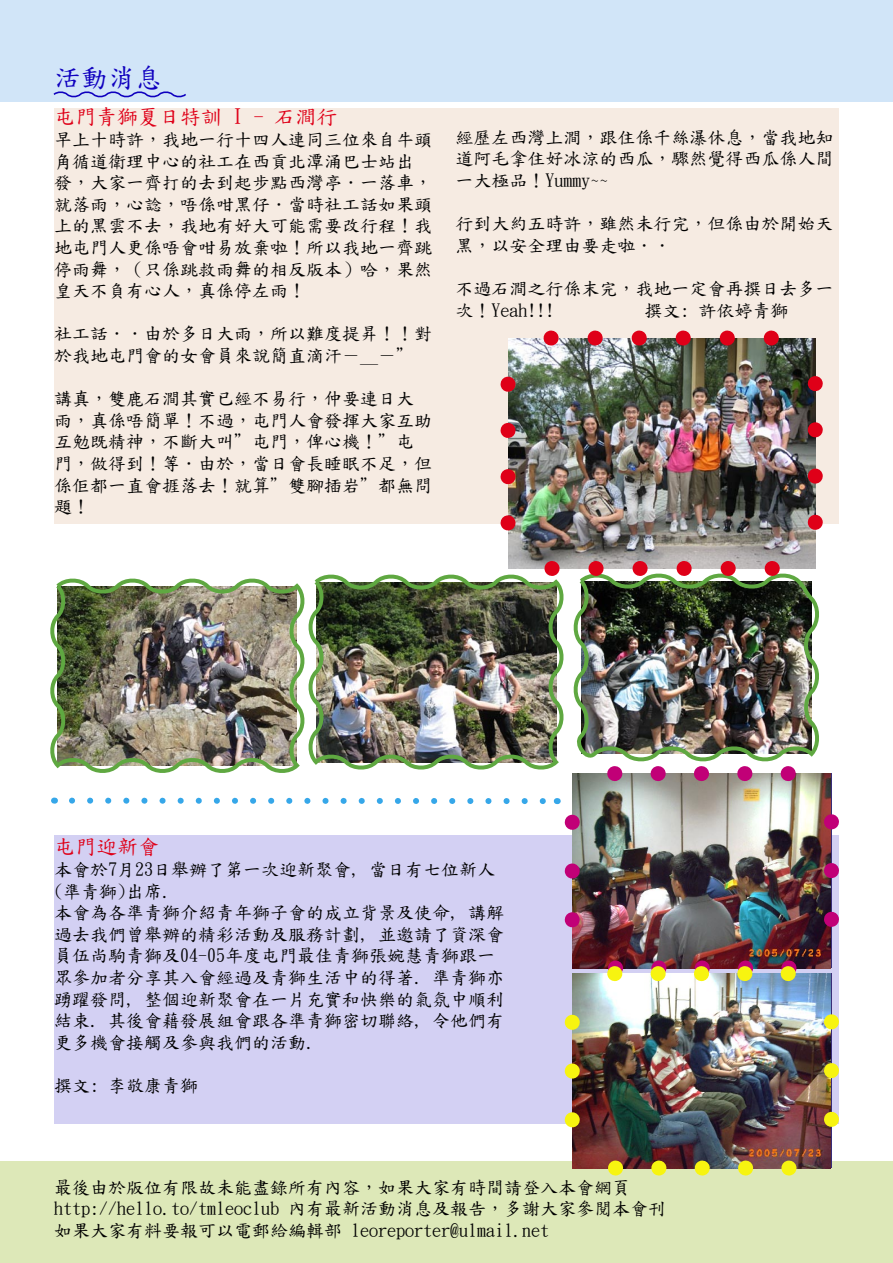
<style>
.page{position:relative;width:893px;height:1263px;background:#fff}
.page>*{position:absolute;margin:0;border:0;box-sizing:border-box;transform-origin:0 0}
.t1{font:27px "DF Kai Shu SB Estd BF";color:#0f00bf}
.t2{font:21px "DF Kai Shu SB Estd BF";color:#df0018}
.t3{font:18px/21.6px "DF Kai Shu SB Estd BF";color:#000}
</style>
<div class="page">
<div style="left:0;top:1161px;width:892px;height:102px;background:#dde8b8"></div>
<div style="left:0;top:0;width:892px;height:102px;background:#d1e5f8"></div>
<div style="left:54px;top:835px;width:785px;height:288px;background:#d3d0f3"></div>
<div style="left:54px;top:109px;width:785px;height:415px;background:#f6ebe2"></div>
<svg style="left:53px;top:91px;width:133px;height:7px"></svg>
<img style="left:310px;top:569px;width:254px;height:201px">
<img style="left:573px;top:568px;width:246px;height:199px">
<img style="left:508px;top:338px;width:307px;height:230px">
<svg style="left:500px;top:384px;width:15px;height:161px"></svg>
<svg style="left:552px;top:561px;width:241px;height:15px"></svg>
<svg style="left:808px;top:361px;width:15px;height:161px"></svg>
<svg style="left:530px;top:331px;width:241px;height:15px"></svg>
<svg style="left:508px;top:561px;width:1px;height:15px"></svg>
<svg style="left:815px;top:561px;width:1px;height:15px"></svg>
<img style="left:572px;top:774px;width:259px;height:194px">
<svg style="left:565px;top:822px;width:15px;height:122px"></svg>
<svg style="left:824px;top:798px;width:15px;height:121px"></svg>
<svg style="left:594px;top:766px;width:194px;height:15px"></svg>
<img style="left:572px;top:974px;width:259px;height:194px">
<svg style="left:565px;top:1022px;width:15px;height:122px"></svg>
<svg style="left:615px;top:1160px;width:195px;height:15px"></svg>
<svg style="left:824px;top:998px;width:15px;height:121px"></svg>
<img style="left:594px;top:960px;width:216px;height:21px">
<svg style="left:831px;top:960px;width:1px;height:21px"></svg>
<svg style="left:572px;top:960px;width:1px;height:21px"></svg>
<img style="left:50px;top:578px;width:260px;height:195px">
<svg style="left:69px;top:797px;width:489px;height:8px"></svg>
<p class="t1" style="left:54px;top:65px;width:109px">活動消息</p>
<p class="t2" style="left:54px;top:107px;width:285px">屯門青獅夏日特訓 I - 石澗行</p>
<p class="t3" style="left:54px;top:129px;width:389px">早上十時許，我地一行十四人連同三位來自牛頭角循道衛理中心的社工在西貢北潭涌巴士站出發，大家一齊打的去到起步點西灣亭．一落車，就落雨，心諗，唔係咁黑仔．當時社工話如果頭上的黑雲不去，我地有好大可能需要改行程！我地屯門人更係唔會咁易放棄啦！所以我地一齊跳停雨舞，（只係跳救雨舞的相反版本）哈，果然皇天不負有心人，真係停左雨！</p>
<p class="t3" style="left:54px;top:323px;width:379px">社工話．．由於多日大雨，所以難度提昇！！對於我地屯門會的女會員來說簡直滴汗－＿－＂</p>
<p class="t3" style="left:54px;top:388px;width:379px">講真，雙鹿石澗其實已經不易行，仲要連日大雨，真係唔簡單！不過，屯門人會發揮大家互助互勉既精神，不斷大叫＂屯門，俾心機！＂屯門，做得到！等．由於，當日會長睡眠不足，但係佢都一直會捱落去！就算＂雙腳插岩＂都無問題！</p>
<p class="t3" style="left:455px;top:127px;width:380px;text-align:justify">經歷左西灣上澗，跟住係千絲瀑休息，當我地知道阿毛拿住好冰涼的西瓜，驟然覺得西瓜係人間一大極品！Yummy~~</p>
<p class="t3" style="left:455px;top:213px;width:380px">行到大約五時許，雖然未行完，但係由於開始天黑，以安全理由要走啦．．</p>
<p class="t3" style="left:455px;top:278px;width:380px">不過石澗之行係末完，我地一定會再撰日去多一次！Yeah!!!</p>
<p class="t3" style="left:644px;top:299px;width:146px">撰文: 許依婷青獅</p>
<p class="t2" style="left:54px;top:837px;width:106px">屯門迎新會</p>
<p class="t3" style="left:54px;top:859px;width:442px">本會於7月23日舉辦了第一次迎新聚會, 當日有七位新人(準青獅)出席.</p>
<p class="t3" style="left:54px;top:902px;width:461px">本會為各準青獅介紹青年獅子會的成立背景及使命, 講解過去我們曾舉辦的精彩活動及服務計劃, 並邀請了資深會員伍尚駒青獅及04-05年度屯門最佳青獅張婉慧青獅跟一眾參加者分享其入會經過及青獅生活中的得著. 準青獅亦踴躍發問, 整個迎新聚會在一片充實和快樂的氣氛中順利結束. 其後會藉發展組會跟各準青獅密切聯絡, 令他們有更多機會接觸及參與我們的活動.</p>
<p class="t3" style="left:54px;top:1075px;width:145px">撰文: 李敬康青獅</p>
<p class="t3" style="left:54px;top:1177px;width:577px">最後由於版位有限故未能盡錄所有內容，如果大家有時間請登入本會網頁</p>
<p class="t3" style="left:54px;top:1198px;width:613px">http://hello.to/tmleoclub 內有最新活動消息及報告，多謝大家參閱本會刊</p>
<p class="t3" style="left:54px;top:1220px;width:496px">如果大家有料要報可以電郵給編輯部 leoreporter@ulmail.net</p>
</div>
